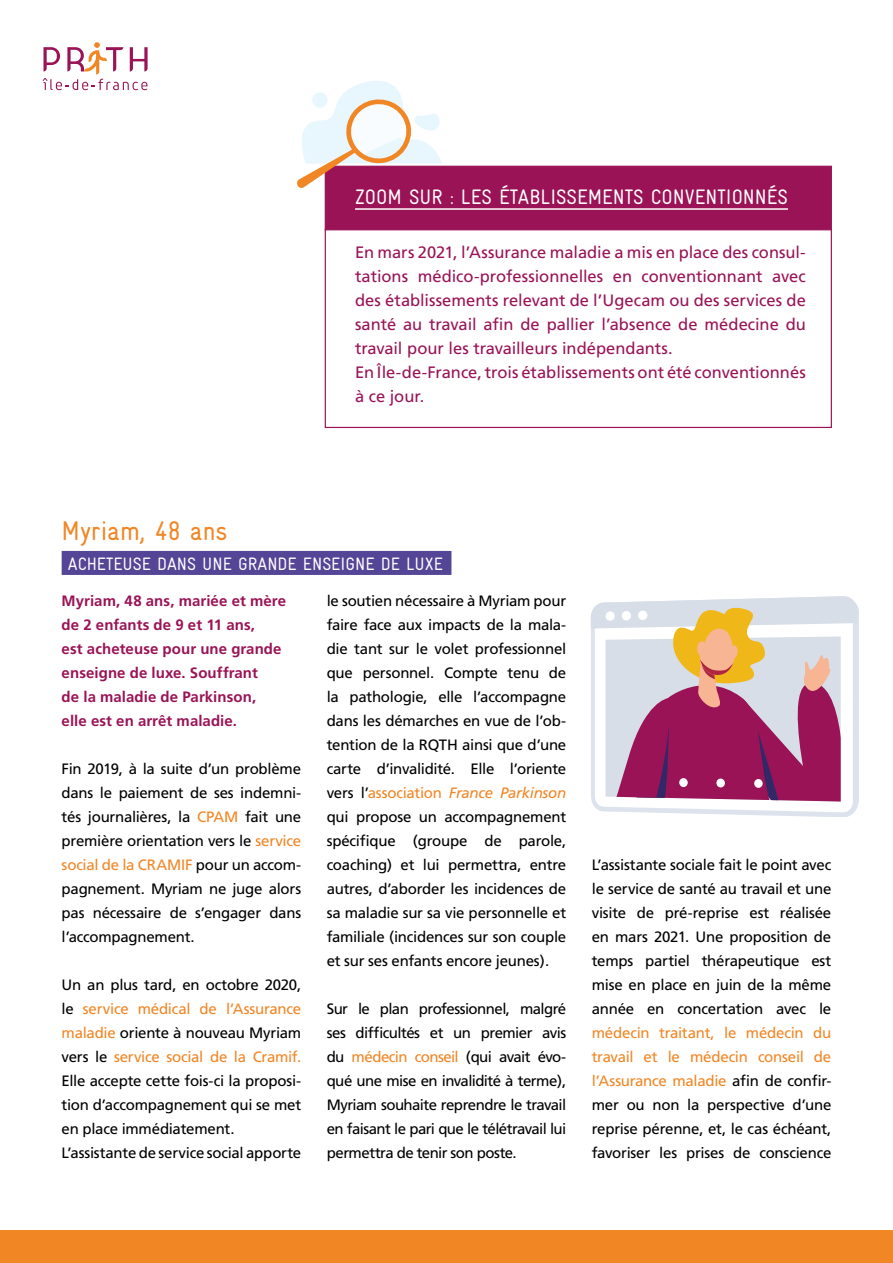
<style>
.page{position:relative;width:893px;height:1263px;background:#fff}
.page>*{position:absolute;margin:0;border:0;box-sizing:border-box;transform-origin:0 0}
.Titre_chapitre_-_H2{font:27px "Gravur Condensed";color:#f18625}
.Titre_zoom_-_H3{font:21px "Gravur Condensed";color:#fff}
.Titre_chapitre_-_H2-2{font:18px "Gravur Condensed";color:#fff}
.Texte_zoom{font:16.5px/24px "Frutiger";color:#9a1356;text-align:justify}
.Texte_témoignage{font:15px/24px "Frutiger";letter-spacing:-.015em;color:#000;text-align:justify}
.Texte_témoignage_-_i{font:700 15px/24px "Frutiger";letter-spacing:.005em;color:#9a1356}
.s1{color:#f18625}
.s2{font-style:italic;color:#f18625}
</style>
<div class="page">
<svg style="left:592px;top:606px;width:266px;height:210px"></svg>
<svg style="left:595px;top:801px;width:258px;height:11px"></svg>
<svg style="left:591px;top:596px;width:266px;height:205px;background:#c896a5"></svg>
<div style="left:754px;top:779px;width:9px;height:9px;background:#fff;border-radius:50%"></div>
<div style="left:716px;top:778px;width:9px;height:9px;background:#fff;border-radius:50%"></div>
<div style="left:679px;top:778px;width:9px;height:9px;background:#fff;border-radius:50%"></div>
<div style="left:0;top:1230px;width:893px;height:33px;background:#f18625"></div>
<svg style="left:42px;top:42px;width:106px;height:48px"></svg>
<div style="left:325px;top:166px;width:507px;height:64px;background:#9a1356"></div>
<hr style="left:355px;top:208px;width:433px;height:2px;background:#fff">
<div style="left:325px;top:228px;width:507px;height:200px;border:1px solid #9a1356"></div>
<div style="left:62px;top:551px;width:389px;height:24px;background:#554596"></div>
<svg style="left:297px;top:81px;width:145px;height:108px"></svg>
<h3 class="Titre_zoom_-_H3" style="left:355px;top:185px;width:434px">ZOOM SUR : LES ÉTABLISSEMENTS CONVENTIONNÉS</h3>
<p class="Texte_zoom" style="left:355px;top:240px;width:452px">En mars 2021, l’Assurance maladie a mis en place des consul&shy;tations médico-professionnelles en conventionnant avec des établissements relevant de l’Ugecam ou des services de santé au travail afin de pallier l’absence de médecine du travail pour les travailleurs indépendants.</p>
<p class="Texte_zoom" style="left:355px;top:360px;width:452px">En Île-de-France, trois établissements ont été conventionnés à ce jour.</p>
<h2 class="Titre_chapitre_-_H2" style="left:62px;top:516px;width:167px">Myriam, 48 ans</h2>
<h2 class="Titre_chapitre_-_H2-2" style="left:68px;top:554px;width:377px">ACHETEUSE DANS UNE GRANDE ENSEIGNE DE LUXE</h2>
<p class="Texte_témoignage_-_i" style="left:62px;top:589px;width:226px">Myriam, 48 ans, mariée et mère de 2 enfants de 9 et 11 ans,<br>est acheteuse pour une grande enseigne de luxe. Souffrant<br>de la maladie de Parkinson,<br>elle est en arrêt maladie.</p>
<p class="Texte_témoignage" style="left:62px;top:757px;width:241px">Fin 2019, à la suite d’un problème dans le paiement de ses indemni&shy;tés journalières, la <span class="s1">CPAM</span> fait une première orientation vers le <span class="s1">service social de la CRAMIF</span> pour un accom&shy;pagnement. Myriam ne juge alors pas nécessaire de s’engager dans l’accompagnement.</p>
<p class="Texte_témoignage" style="left:62px;top:973px;width:241px">Un an plus tard, en octobre 2020, le <span class="s1">service médical de l’Assurance maladie</span> oriente à nouveau Myriam vers le <span class="s1">service social de la Cramif.<br></span>Elle accepte cette fois-ci la proposi&shy;tion d’accompagnement qui se met en place immédiatement.</p>
<p class="Texte_témoignage" style="left:62px;top:1141px;width:241px">L’assistante de service social apporte</p>
<p class="Texte_témoignage" style="left:327px;top:589px;width:241px">le soutien nécessaire à Myriam pour faire face aux impacts de la mala&shy;die tant sur le volet professionnel que personnel. Compte tenu de la pathologie, elle l’accompagne dans les démarches en vue de l’ob&shy;tention de la RQTH ainsi que d’une carte d’invalidité. Elle l’oriente vers l’<span class="s1">association</span> <span class="s2">France Parkinson </span>qui propose un accompagnement spécifique (groupe de parole, coaching) et lui permettra, entre autres, d’aborder les incidences de sa maladie sur sa vie personnelle et familiale (incidences sur son couple et sur ses enfants encore jeunes).</p>
<p class="Texte_témoignage" style="left:327px;top:997px;width:241px">Sur le plan professionnel, malgré ses difficultés et un premier avis du <span class="s1">médecin conseil</span> (qui avait évo&shy;qué une mise en invalidité à terme), Myriam souhaite reprendre le travail en faisant le pari que le télétravail lui permettra de tenir son poste.</p>
<p class="Texte_témoignage" style="left:592px;top:853px;width:241px">L’assistante sociale fait le point avec le service de santé au travail et une visite de pré-reprise est réalisée en mars 2021. Une proposition de temps partiel thérapeutique est mise en place en juin de la même année en concertation avec le <span class="s1">médecin traitant, le médecin du travail et le médecin conseil de l’Assurance maladie</span> afin de confir&shy;mer ou non la perspective d’une reprise pérenne, et, le cas échéant, favoriser les prises de conscience</p>
</div>
